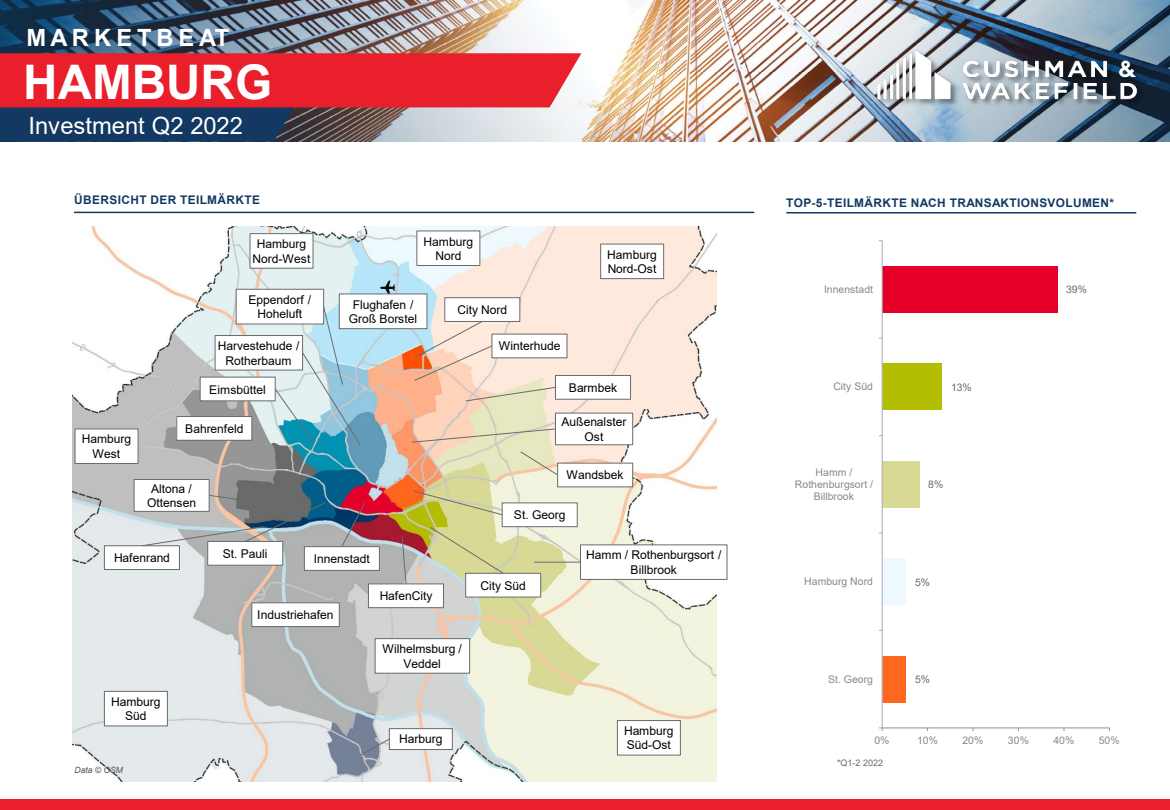
<style>
.page{position:relative;width:1170px;height:810px;background:#fff}
.page>*{position:absolute;margin:0;border:0;box-sizing:border-box;transform-origin:0 0}
.t1{font:700 47.7px "Arial";color:#fff}
.t2{font:23.7px "Arial";letter-spacing:-.005em;color:#fff}
.t3{font:700 23.7px "Arial";letter-spacing:.205em;color:#fff}
.t4{font:12px/14.4px "Arial";letter-spacing:-.005em;color:#000;text-align:center}
.t5{font:700 11.85px "Arial";letter-spacing:.03em;color:#133963}
.t6{font:10.5px/12.1px "Arial";color:#868888;text-align:center}
.t7{font:10.5px "Arial";color:#696b6b}
.t8{font:9px "Arial";letter-spacing:.005em;color:#696b6b}
.t9{font:italic 8.7px "Arial";color:#58595b}
</style>
<div class="page">
<img style="left:0;top:0;width:1170px;height:142px">
<div style="left:0;top:800px;width:1170px;height:10px;background:#e91f2c"></div>
<svg style="left:0;top:53px;width:581px;height:89px;background:#b44354"></svg>
<img style="left:840px;top:27px;width:330px;height:113px">
<img style="left:843px;top:30px;width:327px;height:101px">
<img style="left:73px;top:226px;width:643px;height:555px">
<hr style="left:74px;top:212px;width:680px;height:1px;background:#133963">
<hr style="left:786px;top:212px;width:350px;height:2px;background:#133963">
<div style="left:882px;top:656px;width:24px;height:46px;background:#ff671e"></div>
<div style="left:882px;top:559px;width:24px;height:46px;background:#eef9ff"></div>
<div style="left:882px;top:461px;width:37px;height:46px;background:#d8d995"></div>
<div style="left:882px;top:364px;width:60px;height:46px;background:#b3be00"></div>
<div style="left:882px;top:266px;width:175px;height:47px;background:#e60029"></div>
<hr style="left:882px;top:241px;width:1px;height:487px;background:#b2b3b3">
<hr style="left:882px;top:727px;width:228px;height:1px;background:#9c9e9e">
<svg style="left:879px;top:727px;width:4px;height:4px"></svg>
<div style="left:600px;top:244px;width:64px;height:35px;background:#fff;border:1px solid #696b6b"></div>
<div style="left:250px;top:234px;width:63px;height:34px;background:#fff"></div>
<div style="left:250px;top:233px;width:63px;height:36px;border:1px solid #696b6b"></div>
<div style="left:75px;top:429px;width:63px;height:35px;background:#fff;border:1px solid #696b6b"></div>
<div style="left:104px;top:691px;width:64px;height:35px;background:#fff;border:1px solid #696b6b"></div>
<div style="left:617px;top:720px;width:64px;height:35px;background:#fff;border:1px solid #696b6b"></div>
<div style="left:375px;top:638px;width:95px;height:36px;background:#fff;border:1px solid #696b6b"></div>
<div style="left:251px;top:602px;width:89px;height:25px;background:#fff;border:1px solid #696b6b"></div>
<div style="left:389px;top:728px;width:64px;height:22px;background:#fff;border:1px solid #696b6b"></div>
<svg style="left:359px;top:738px;width:31px;height:18px"></svg>
<div style="left:339px;top:294px;width:88px;height:35px;background:#fff;border:1px solid #696b6b"></div>
<div style="left:177px;top:417px;width:75px;height:23px;background:#fff"></div>
<div style="left:176px;top:416px;width:76px;height:25px;border:1px solid #696b6b"></div>
<div style="left:134px;top:479px;width:76px;height:33px;background:#fff;border:1px solid #696b6b"></div>
<div style="left:580px;top:544px;width:147px;height:36px;background:#fff;border:1px solid #696b6b"></div>
<hr style="left:534px;top:562px;width:47px;height:1px;background:#696b6b">
<div style="left:444px;top:297px;width:76px;height:25px;background:#fff;border:1px solid #696b6b"></div>
<div style="left:492px;top:334px;width:75px;height:24px;background:#fff"></div>
<div style="left:555px;top:375px;width:76px;height:25px;background:#fff;border:1px solid #696b6b"></div>
<div style="left:557px;top:463px;width:76px;height:24px;background:#fff;border:1px solid #696b6b"></div>
<svg style="left:411px;top:428px;width:144px;height:15px;background:#e5d4b7"></svg>
<svg style="left:413px;top:320px;width:143px;height:82px;background:#f2daca"></svg>
<div style="left:555px;top:413px;width:78px;height:32px;background:#fff;border:1px solid #696b6b"></div>
<svg style="left:520px;top:451px;width:39px;height:25px"></svg>
<div style="left:502px;top:503px;width:75px;height:24px;background:#fff"></div>
<div style="left:502px;top:503px;width:76px;height:24px;border:1px solid #696b6b"></div>
<svg style="left:413px;top:490px;width:90px;height:26px;background:#d0ca83"></svg>
<div style="left:465px;top:573px;width:76px;height:24px;background:#fff;border:1px solid #696b6b"></div>
<svg style="left:430px;top:527px;width:74px;height:47px;background:#d2d59a"></svg>
<div style="left:368px;top:584px;width:76px;height:24px;background:#fff;border:1px solid #696b6b"></div>
<div style="left:104px;top:545px;width:76px;height:25px;background:#fff;border:1px solid #696b6b"></div>
<svg style="left:401px;top:536px;width:6px;height:49px"></svg>
<div style="left:304px;top:546px;width:76px;height:25px;background:#fff;border:1px solid #696b6b"></div>
<svg style="left:341px;top:502px;width:25px;height:46px"></svg>
<div style="left:207px;top:541px;width:76px;height:25px;background:#fff;border:1px solid #696b6b"></div>
<svg style="left:141px;top:495px;width:185px;height:52px;background:#a6adb0"></svg>
<div style="left:200px;top:377px;width:76px;height:24px;background:#fff;border:1px solid #696b6b"></div>
<div style="left:215px;top:335px;width:88px;height:35px;background:#fff;border:1px solid #696b6b"></div>
<div style="left:236px;top:289px;width:88px;height:35px;background:#fff;border:1px solid #696b6b"></div>
<svg style="left:274px;top:306px;width:87px;height:140px"></svg>
<div style="left:417px;top:231px;width:63px;height:35px;background:#fff;border:1px solid #696b6b"></div>
<h2 class="t3" style="left:27px;top:21px;width:204px">MARKETBEAT</h2>
<h1 class="t1" style="left:23px;top:48px;width:250px">HAMBURG</h1>
<h2 class="t2" style="left:29px;top:109px;width:216px">Investment Q2 2022</h2>
<p class="t5" style="left:74px;top:192px;width:187px">ÜBERSICHT DER TEILMÄRKTE</p>
<p class="t5" style="left:786px;top:195px;width:329px">TOP-5-TEILMÄRKTE NACH TRANSAKTIONSVOLUMEN*</p>
<p class="t4" style="left:82px;top:432px;width:51px">Hamburg</p>
<p class="t4" style="left:93px;top:446px;width:29px">West</p>
<p class="t4" style="left:257px;top:237px;width:51px">Hamburg</p>
<p class="t4" style="left:253px;top:251px;width:59px">Nord-West</p>
<p class="t4" style="left:248px;top:292px;width:64px">Eppendorf /<br>Hoheluft</p>
<p class="t4" style="left:218px;top:339px;width:83px">Harvestehude /<br>Rotherbaum</p>
<p class="t4" style="left:209px;top:382px;width:58px">Eimsbüttel</p>
<p class="t4" style="left:185px;top:421px;width:60px">Bahrenfeld</p>
<p class="t4" style="left:147px;top:481px;width:50px">Altona /<br>Ottensen</p>
<p class="t4" style="left:424px;top:234px;width:51px">Hamburg</p>
<p class="t4" style="left:435px;top:248px;width:27px">Nord</p>
<p class="t4" style="left:349px;top:297px;width:70px">Flughafen /<br>Groß Borstel</p>
<p class="t4" style="left:457px;top:303px;width:51px">City Nord</p>
<p class="t4" style="left:499px;top:339px;width:63px">Winterhude</p>
<p class="t4" style="left:607px;top:247px;width:51px">Hamburg</p>
<p class="t4" style="left:608px;top:262px;width:50px">Nord-Ost</p>
<p class="t4" style="left:569px;top:380px;width:50px">Barmbek</p>
<p class="t4" style="left:562px;top:415px;width:67px">Außenalster<br>Ost</p>
<p class="t4" style="left:567px;top:468px;width:59px">Wandsbek</p>
<p class="t4" style="left:514px;top:508px;width:53px">St. Georg</p>
<p class="t4" style="left:223px;top:546px;width:46px">St. Pauli</p>
<p class="t4" style="left:114px;top:551px;width:58px">Hafenrand</p>
<p class="t4" style="left:314px;top:551px;width:58px">Innenstadt</p>
<p class="t4" style="left:586px;top:548px;width:137px">Hamm / Rothenburgsort /<br>Billbrook</p>
<p class="t4" style="left:111px;top:695px;width:51px">Hamburg</p>
<p class="t4" style="left:125px;top:709px;width:23px">Süd</p>
<p class="t9" style="left:74px;top:764px;width:50px">Data © OSM</p>
<p class="t4" style="left:257px;top:608px;width:78px">Industriehafen</p>
<p class="t4" style="left:380px;top:589px;width:54px">HafenCity</p>
<p class="t4" style="left:382px;top:642px;width:81px">Wilhelmsburg /<br>Veddel</p>
<p class="t4" style="left:481px;top:578px;width:47px">City Süd</p>
<p class="t4" style="left:399px;top:732px;width:45px">Harburg</p>
<p class="t4" style="left:624px;top:724px;width:51px">Hamburg</p>
<p class="t4" style="left:627px;top:738px;width:46px">Süd-Ost</p>
<p class="t6" style="left:824px;top:283px;width:50px">Innenstadt</p>
<p class="t7" style="left:1066px;top:282px;width:22px">39%</p>
<p class="t6" style="left:833px;top:380px;width:41px">City Süd</p>
<p class="t7" style="left:951px;top:380px;width:22px">13%</p>
<p class="t6" style="left:795px;top:466px;width:80px">Hamm /<br>Rothenburgsort /<br>Billbrook</p>
<p class="t7" style="left:928px;top:477px;width:17px">8%</p>
<p class="t6" style="left:804px;top:575px;width:70px">Hamburg Nord</p>
<p class="t7" style="left:915px;top:575px;width:17px">5%</p>
<p class="t6" style="left:828px;top:673px;width:46px">St. Georg</p>
<p class="t7" style="left:915px;top:672px;width:17px">5%</p>
<p class="t6" style="left:875px;top:734px;width:17px">0%</p>
<p class="t6" style="left:917px;top:734px;width:22px">10%</p>
<p class="t6" style="left:963px;top:734px;width:22px">20%</p>
<p class="t6" style="left:1008px;top:734px;width:22px">30%</p>
<p class="t6" style="left:1053px;top:734px;width:22px">40%</p>
<p class="t6" style="left:1099px;top:734px;width:22px">50%</p>
<p class="t8" style="left:837px;top:756px;width:48px">*Q1-2 2022</p>
</div>
